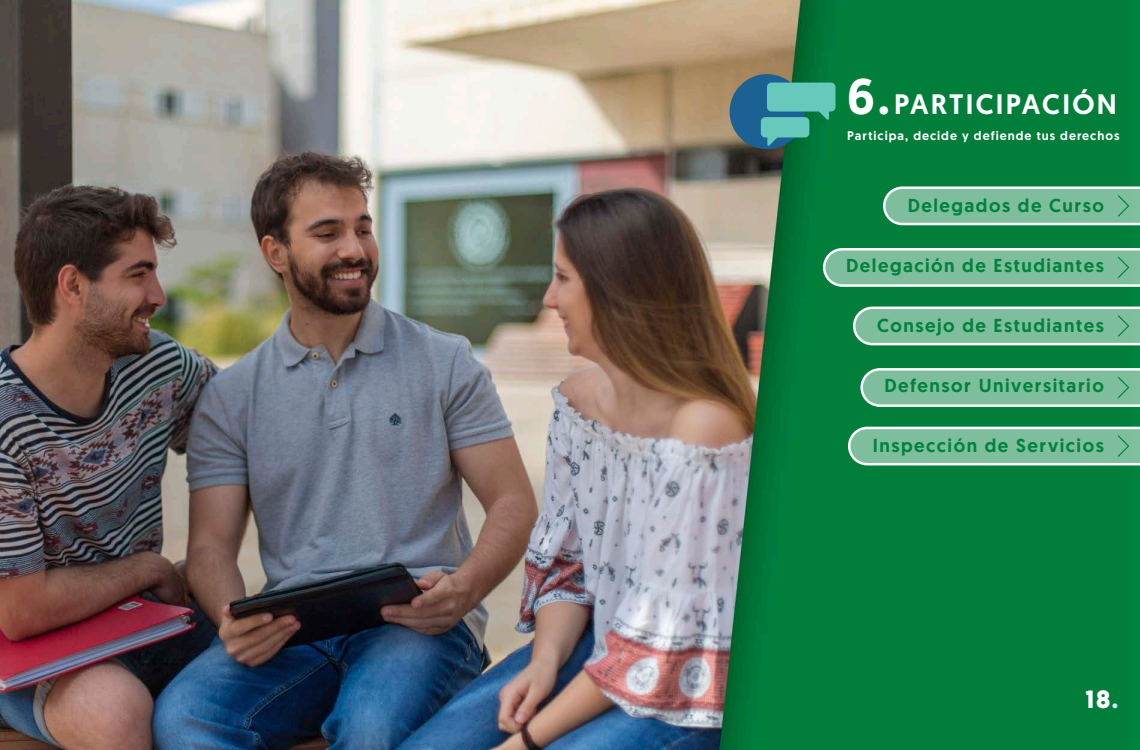
<style>
.page{position:relative;width:1140px;height:750px;background:#fff}
.page>*{position:absolute;margin:0;border:0;box-sizing:border-box;transform-origin:0 0}
.t1{font:500 28.12px "Geomanist";letter-spacing:.08em;color:#fff}
.t2{font:700 25px "Geomanist";color:#fff}
.t3{font:500 18.75px "Geomanist";letter-spacing:.08em;color:#00833f}
.t4{font:500 12.5px "Geomanist";letter-spacing:.08em;color:#fff}
.s1{font-size:50px}
.s2{color:#cce7fa}
</style>
<div class="page">
<img style="left:0;top:0;width:1140px;height:750px">
<svg style="left:848px;top:427px;width:292px;height:38px;background:#8bc4a5"></svg>
<svg style="left:860px;top:368px;width:280px;height:39px;background:#8cc4a6"></svg>
<svg style="left:853px;top:307px;width:287px;height:38px;background:#8bc4a5"></svg>
<svg style="left:823px;top:248px;width:317px;height:39px;background:#8dc5a7"></svg>
<svg style="left:883px;top:186px;width:257px;height:39px;background:#8bc4a5"></svg>
<div style="left:730px;top:74px;width:75px;height:75px;background:#1b6194;border-radius:50%"></div>
<svg style="left:761px;top:83px;width:75px;height:63px;background:#45a897"></svg>
<h1 class="t1" style="left:847px;top:86px;width:271px"><span class="s1">6.</span>PARTICIPACIÓN</h1>
<p class="t4" style="left:847px;top:128px;width:274px">Participa, decide y defiende tus derechos</p>
<p class="t3" style="left:908px;top:193px;width:198px">Delegados de Curso</p>
<p class="t3" style="left:846px;top:253px;width:259px">Delegación de Estudiantes</p>
<p class="t3" style="left:877px;top:313px;width:228px">Consejo de Estudiantes</p>
<p class="t3" style="left:885px;top:373px;width:221px">Defensor Universitario</p>
<p class="t3" style="left:873px;top:433px;width:233px">Inspección de Servicios</p>
<h2 class="t2" style="left:1085px;top:683px;width:34px">18<span class="s2">.</span></h2>
</div>
